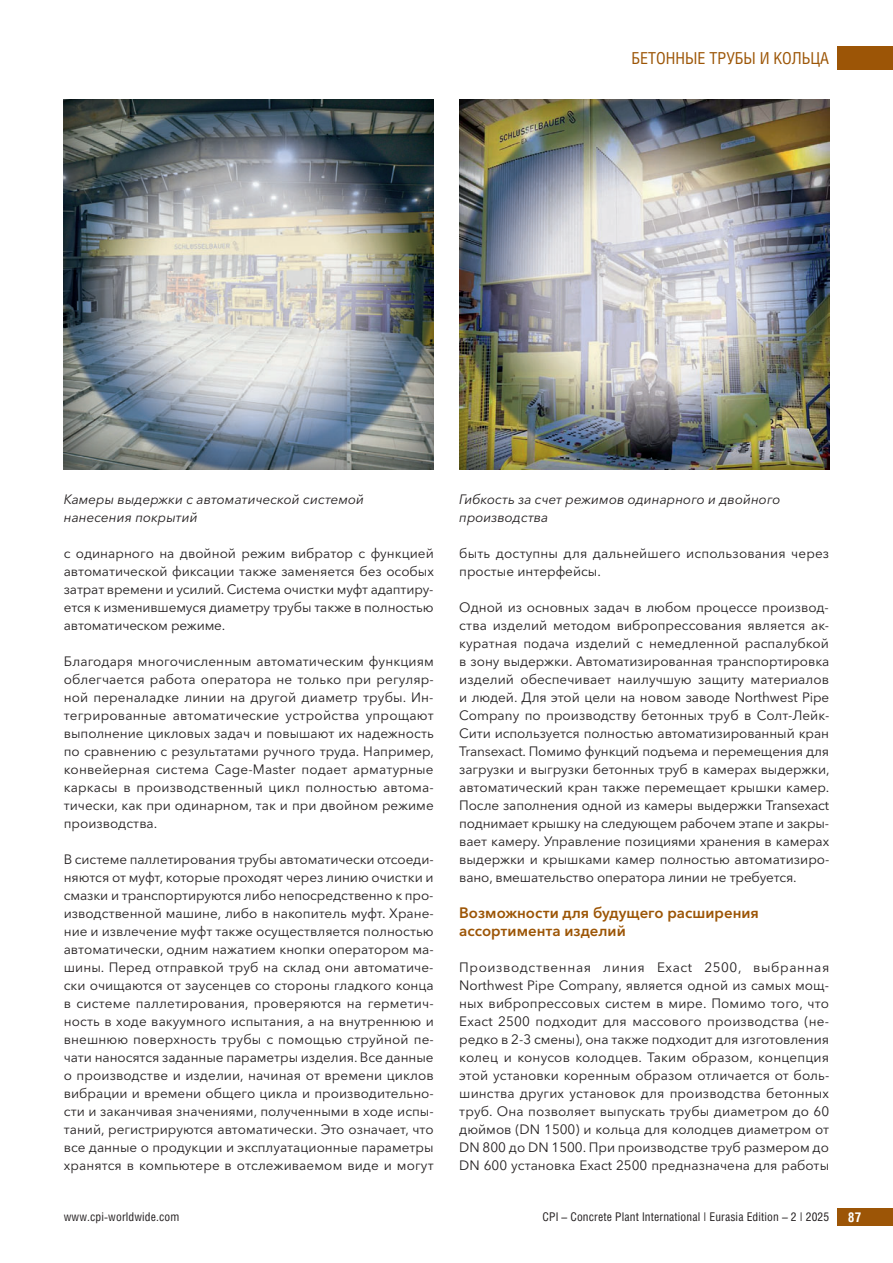
<style>
.page{position:relative;width:893px;height:1263px;background:#fff}
.page>*{position:absolute;margin:0;border:0;box-sizing:border-box;transform-origin:0 0}
.t1{font:16.5px "Helios Cond";color:#9c5506}
.t2{font:600 15px/18px "Avenir Next Cyr";color:#9c5506}
.t3{font:13.5px/18px "Avenir Next Cyr";color:#231f20;text-align:justify}
.t4{font:italic 13.5px/18px "Avenir Next Cyr";color:#231f20}
.t5{font:700 13.5px "Helios Cond";color:#fff}
.t6{font:12px "Helios Cond";letter-spacing:.01em;color:#231f20}
</style>
<div class="page">
<div style="left:838px;top:47px;width:55px;height:23px;background:#9c5506"></div>
<div style="left:838px;top:1208px;width:55px;height:18px;background:#9c5506"></div>
<img style="left:64px;top:99px;width:370px;height:370px">
<img style="left:459px;top:99px;width:370px;height:370px">
<p class="t1" style="left:631px;top:49px;width:199px">БЕТОННЫЕ ТРУБЫ И КОЛЬЦА</p>
<p class="t4" style="left:64px;top:492px;width:302px">Камеры выдержки с автоматической системой нанесения покрытий</p>
<p class="t4" style="left:459px;top:492px;width:323px">Гибкость за счет режимов одинарного и двойного производства</p>
<p class="t3" style="left:64px;top:546px;width:372px">с одинарного на двойной режим вибратор с функцией автоматической фиксации также заменяется без особых затрат времени и усилий. Система очистки муфт адаптиру&shy;ется к изменившемуся диаметру трубы также в полностью автоматическом режиме.</p>
<p class="t3" style="left:64px;top:653px;width:372px">Благодаря многочисленным автоматическим функциям облегчается работа оператора не только при регуляр&shy;ной переналадке линии на другой диаметр трубы. Ин&shy;тегрированные автоматические устройства упрощают выполнение цикловых задач и повышают их надежность по сравнению с результатами ручного труда. Например, конвейерная система Cage-Master подает арматурные каркасы в производственный цикл полностью автома&shy;тически, как при одинарном, так и при двойном режиме производства.</p>
<p class="t3" style="left:64px;top:851px;width:372px">В системе паллетирования трубы автоматически отсоеди&shy;няются от муфт, которые проходят через линию очистки и смазки и транспортируются либо непосредственно к про&shy;изводственной машине, либо в накопитель муфт. Хране&shy;ние и извлечение муфт также осуществляется полностью автоматически, одним нажатием кнопки оператором ма&shy;шины. Перед отправкой труб на склад они автоматиче&shy;ски очищаются от заусенцев со стороны гладкого конца в системе паллетирования, проверяются на герметич&shy;ность в ходе вакуумного испытания, а на внутреннюю и внешнюю поверхность трубы с помощью струйной пе&shy;чати наносятся заданные параметры изделия. Все данные о производстве и изделии, начиная от времени циклов вибрации и времени общего цикла и производительно&shy;сти и заканчивая значениями, полученными в ходе испы&shy;таний, регистрируются автоматически. Это означает, что все данные о продукции и эксплуатационные параметры хранятся в компьютере в отслеживаемом виде и могут</p>
<p class="t3" style="left:459px;top:545px;width:372px">быть доступны для дальнейшего использования через простые интерфейсы.</p>
<p class="t3" style="left:459px;top:599px;width:372px">Одной из основных задач в любом процессе производ&shy;ства изделий методом вибропрессования является ак&shy;куратная подача изделий с немедленной распалубкой в зону выдержки. Автоматизированная транспортировка изделий обеспечивает наилучшую защиту материалов и людей. Для этой цели на новом заводе Northwest Pipe Company по производству бетонных труб в Солт-Лейк-Сити используется полностью автоматизированный кран Transexact. Помимо функций подъема и перемещения для загрузки и выгрузки бетонных труб в камерах выдержки, автоматический кран также перемещает крышки камер.<br>После заполнения одной из камеры выдержки Transexact поднимает крышку на следующем рабочем этапе и закры&shy;вает камеру. Управление позициями хранения в камерах выдержки и крышками камер полностью автоматизиро&shy;вано, вмешательство оператора линии не требуется.</p>
<p class="t2" style="left:459px;top:905px;width:301px">Возможности для будущего расширения ассортимента изделий</p>
<p class="t3" style="left:459px;top:960px;width:372px">Производственная линия Exact 2500, выбранная Northwest Pipe Company, является одной из самых мощ&shy;ных вибропрессовых систем в мире. Помимо того, что Exact 2500 подходит для массового производства (не&shy;редко в 2-3 смены), она также подходит для изготовления колец и конусов колодцев. Таким образом, концепция этой установки коренным образом отличается от боль&shy;шинства других установок для производства бетонных труб. Она позволяет выпускать трубы диаметром до 60 дюймов (DN 1500) и кольца для колодцев диаметром от DN 800 до DN 1500. При производстве труб размером до DN 600 установка Exact 2500 предназначена для работы</p>
<p class="t6" style="left:64px;top:1210px;width:117px">www.cpi-worldwide.com</p>
<p class="t6" style="left:542px;top:1210px;width:288px">CPI – Concrete Plant International | Eurasia Edition – 2 | 2025</p>
<p class="t5" style="left:848px;top:1209px;width:15px">87</p>
</div>
